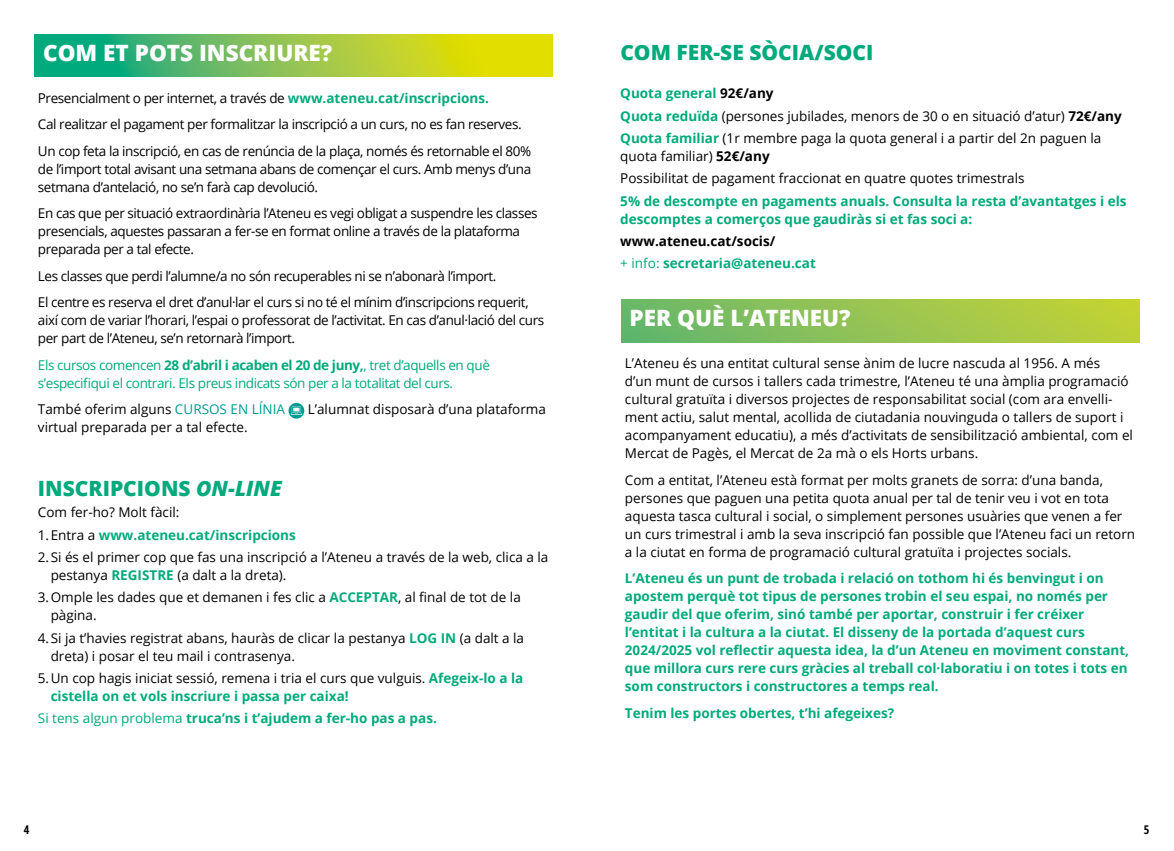
<style>
.page{position:relative;width:1174px;height:851px;background:#fff}
.page>*{position:absolute;margin:0;border:0;box-sizing:border-box;transform-origin:0 0}
.t1{font:800 22.5px "Open Sans";color:#fff}
.t2{font:800 21px "Open Sans";color:#00aa7c}
.t3{font:13.5px/18px "Open Sans";color:#000}
.t4{font:13.5px/18px "Open Sans";letter-spacing:-.03em;color:#000}
.t5{font:700 13.5px/18px "Open Sans";color:#00aa7c}
.t6{font:13.5px/18px "Open Sans";letter-spacing:-.03em;color:#00aa7c}
.t7{font:700 13.5px/22.2px "Open Sans";color:#000}
.t8{font:700 condensed 12px "Open Sans";color:#000}
.s1{font-weight:700;color:#00aa7c}
.s2{font-weight:700}
.s3{color:#009a93}
.s4{font-style:italic}
.s5{font-weight:400}
.s6{font-weight:400;color:#00aa7c}
.s7{color:#00aa7c}
</style>
<div class="page">
<svg style="left:288px;top:403px;width:16px;height:15px"></svg>
<svg style="left:35px;top:34px;width:518px;height:43px;background:#85c447"></svg>
<div style="left:621px;top:299px;width:519px;height:43px;background:linear-gradient(to right,#66b66e,#c5d235)"></div>
<h1 class="t1" style="left:43px;top:35px;width:291px">COM ET POTS INSCRIURE?</h1>
<p class="t4" style="left:38px;top:84px;width:495px;line-height:26.5px">Presencialment o per internet, a través de <span class="s1">www.ateneu.cat/inscripcions.<br></span>Cal realitzar el pagament per formalitzar la inscripció a un curs, no es fan reserves.<br>Un cop feta la inscripció, en cas de renúncia de la plaça, només és retornable el 80%</p>
<p class="t4" style="left:38px;top:159px;width:495px">de l’import total avisant una setmana abans de començar el curs. Amb menys d’una setmana d’antelació, no se’n farà cap devolució.</p>
<p class="t4" style="left:38px;top:204px;width:501px">En cas que per situació extraordinària l’Ateneu es vegi obligat a suspendre les classes presencials, aquestes passaran a fer-se en format online a través de la plataforma preparada per a tal efecte.</p>
<p class="t4" style="left:38px;top:262px;width:492px;line-height:26.5px">Les classes que perdi l’alumne/a no són recuperables ni se n’abonarà l’import.<br>El centre es reserva el dret d’anul·lar el curs si no té el mínim d’inscripcions requerit,</p>
<p class="t4" style="left:38px;top:311px;width:508px">així com de variar l’horari, l’espai o professorat de l’activitat. En cas d’anul·lació del curs per part de l’Ateneu, se’n retornarà l’import.</p>
<p class="t6" style="left:38px;top:355px;width:453px">Els cursos comencen <span class="s2">28 d’abril i acaben el 20 de juny,</span>, tret d’aquells en què s’especifiqui el contrari. Els preus indicats són per a la totalitat del curs.</p>
<p class="t3" style="left:38px;top:400px;width:249px">També oferim alguns <span class="s3">CURSOS EN LÍNIA</span></p>
<p class="t3" style="left:308px;top:400px;width:240px">L’alumnat disposarà d’una plataforma</p>
<p class="t3" style="left:38px;top:418px;width:211px">virtual preparada per a tal efecte.</p>
<h2 class="t2" style="left:38px;top:472px;width:246px">INSCRIPCIONS <span class="s4">ON-LINE</span></h2>
<p class="t3" style="left:38px;top:501px;width:512px;line-height:22.2px">Com fer-ho? Molt fàcil:<br>1.Entra a <span class="s1">www.ateneu.cat/inscripcions<br></span>2.Si és el primer cop que fas una inscripció a l’Ateneu a través de la web, clica a la</p>
<p class="t3" style="left:38px;top:563px;width:484px;line-height:22.2px;text-indent:13px">pestanya <span class="s1">REGISTRE</span> (a dalt a la dreta).<br>3.Omple les dades que et demanen i fes clic a <span class="s1">ACCEPTAR</span>, al final de tot de la</p>
<p class="t3" style="left:38px;top:603px;width:488px;line-height:22.2px;text-indent:13px">pàgina.<br>4.Si ja t’havies registrat abans, hauràs de clicar la pestanya <span class="s1">LOG IN</span> (a dalt a la</p>
<p class="t3" style="left:38px;top:644px;width:487px;line-height:22.2px;text-indent:13px">dreta) i posar el teu mail i contrasenya.<br>5.Un cop hagis iniciat sessió, remena i tria el curs que vulguis. <span class="s1">Afegeix-lo a la</span></p>
<p class="t5" style="left:38px;top:684px;width:400px;line-height:22.2px;text-indent:13px">cistella on et vols inscriure i passa per caixa!<br><span class="s5">Si tens algun problema</span> truca’ns i t’ajudem a fer-ho pas a pas.</p>
<h2 class="t2" style="left:620px;top:37px;width:255px">COM FER-SE SÒCIA/SOCI</h2>
<p class="t3" style="left:620px;top:82px;width:503px;line-height:22.2px"><span class="s1">Quota general</span> <span class="s2">92€/any<br></span><span class="s1">Quota reduïda</span> (persones jubilades, menors de 30 o en situació d’atur) <span class="s2">72€/any<br></span><span class="s1">Quota familiar</span> (1r membre paga la quota general i a partir del 2n paguen la</p>
<p class="t3" style="left:620px;top:145px;width:406px;line-height:22.2px">quota familiar) <span class="s2">52€/any<br></span>Possibilitat de pagament fraccionat en quatre quotes trimestrals</p>
<p class="t5" style="left:620px;top:191px;width:507px">5% de descompte en pagaments anuals. Consulta la resta d’avantatges i els descomptes a comerços que gaudiràs si et fas soci a:</p>
<p class="t7" style="left:620px;top:229px;width:197px">www.ateneu.cat/socis/<br><span class="s6">+ info:</span> <span class="s7">secretaria@ateneu.cat</span></p>
<h1 class="t1" style="left:629px;top:301px;width:223px">PER QUÈ L’ATENEU?</h1>
<p class="t3" style="left:625px;top:354px;width:509px">L’Ateneu és una entitat cultural sense ànim de lucre nascuda al 1956. A més<br>d’un munt de cursos i tallers cada trimestre, l’Ateneu té una àmplia programació cultural gratuïta i diversos projectes de responsabilitat social (com ara envelli&shy;ment actiu, salut mental, acollida de ciutadania nouvinguda o tallers de suport i acompanyament educatiu), a més d’activitats de sensibilització ambiental, com el Mercat de Pagès, el Mercat de 2a mà o els Horts urbans.</p>
<p class="t3" style="left:625px;top:470px;width:512px">Com a entitat, l’Ateneu està format per molts granets de sorra: d’una banda, persones que paguen una petita quota anual per tal de tenir veu i vot en tota aquesta tasca cultural i social, o simplement persones usuàries que venen a fer un curs trimestral i amb la seva inscripció fan possible que l’Ateneu faci un retorn a la ciutat en forma de programació cultural gratuïta i projectes socials.</p>
<p class="t5" style="left:625px;top:569px;width:506px">L’Ateneu és un punt de trobada i relació on tothom hi és benvingut i on apostem perquè tot tipus de persones trobin el seu espai, no només per gaudir del que oferim, sinó també per aportar, construir i fer créixer l’entitat i la cultura a la ciutat. El disseny de la portada d’aquest curs 2024/2025 vol reflectir aquesta idea, la d’un Ateneu en moviment constant, que millora curs rere curs gràcies al treball col·laboratiu i on totes i tots en som constructors i constructores a temps real.</p>
<p class="t5" style="left:625px;top:703px;width:271px">Tenim les portes obertes, t’hi afegeixes?</p>
<p class="t8" style="left:24px;top:821px;width:7px">4</p>
<p class="t8" style="left:1143px;top:821px;width:7px">5</p>
</div>
